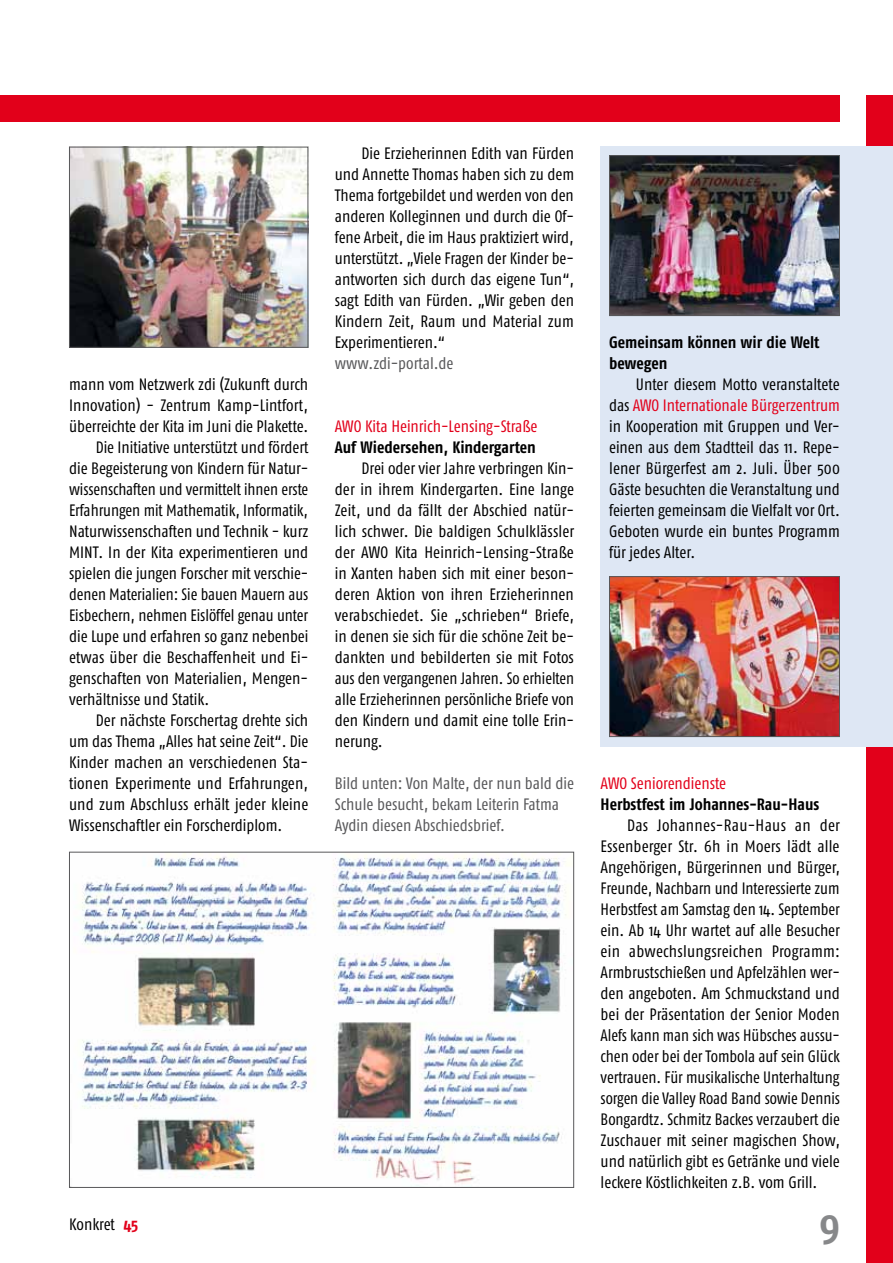
<style>
.page{position:relative;width:893px;height:1263px;background:#fff}
.page>*{position:absolute;margin:0;border:0;box-sizing:border-box;transform-origin:0 0}
.t1{font:700 42px "Fago Co";color:#87888a}
.t2{font:16.5px/21px "Fago Co";color:#000;text-align:justify}
.t3{font:16.5px/21px "Fago Co";color:#58585a}
.t4{font:700 16.5px/21px "Fago Co";color:#000}
.t5{font:16.5px "Fago Co";color:#000;scale:.96 1}
.t6{font:16.5px "Fago Co";color:#e2001a}
.s1{color:#e2001a}
.s2{font-weight:700;color:#e2001a}
</style>
<div class="page">
<div style="left:866px;top:96px;width:27px;height:1167px;background:#e2001a"></div>
<div style="left:601px;top:147px;width:292px;height:600px;background:#dee7f4"></div>
<div style="left:0;top:96px;width:840px;height:26px;background:#e2001a"></div>
<img style="left:80px;top:854px;width:490px;height:332px">
<img style="left:71px;top:149px;width:235px;height:197px">
<div style="left:69px;top:147px;width:239px;height:201px;border:1px solid #58585a"></div>
<img style="left:611px;top:157px;width:227px;height:157px">
<div style="left:609px;top:155px;width:231px;height:161px;border:1px solid #58585a"></div>
<img style="left:611px;top:578px;width:227px;height:157px">
<div style="left:609px;top:576px;width:231px;height:161px;border:1px solid #58585a"></div>
<p class="t2" style="left:69px;top:373px;width:241px">mann vom Netzwerk zdi (Zukunft durch</p>
<p class="t2" style="left:69px;top:394px;width:241px">Innovation) - Zentrum Kamp-Lintfort,</p>
<p class="t2" style="left:69px;top:415px;width:241px">überreichte der Kita im Juni die Plakette.</p>
<p class="t2" style="left:96px;top:436px;width:215px">Die Initiative unterstützt und fördert</p>
<p class="t2" style="left:69px;top:457px;width:241px">die Begeisterung von Kindern für Natur-</p>
<p class="t5" style="left:69px;top:480px;width:251px">wissenschaften und vermittelt ihnen erste</p>
<p class="t2" style="left:69px;top:499px;width:240px">Erfahrungen mit Mathematik, Informatik,</p>
<p class="t2" style="left:69px;top:520px;width:241px">Naturwissenschaften und Technik - kurz</p>
<p class="t2" style="left:69px;top:541px;width:241px">MINT. In der Kita experimentieren und</p>
<p class="t2" style="left:69px;top:562px;width:241px">spielen die jungen Forscher mit verschie-</p>
<p class="t5" style="left:69px;top:585px;width:251px">denen Materialien: Sie bauen Mauern aus</p>
<p class="t2" style="left:69px;top:604px;width:241px">Eisbechern, nehmen Eislöffel genau unter</p>
<p class="t2" style="left:69px;top:625px;width:241px">die Lupe und erfahren so ganz nebenbei</p>
<p class="t2" style="left:69px;top:646px;width:241px">etwas über die Beschaffenheit und Ei-</p>
<p class="t2" style="left:69px;top:667px;width:241px">genschaften von Materialien, Mengen-</p>
<p class="t2" style="left:69px;top:688px;width:142px">verhältnisse und Statik.</p>
<p class="t2" style="left:96px;top:709px;width:214px">Der nächste Forschertag drehte sich</p>
<p class="t2" style="left:69px;top:730px;width:241px">um das Thema „Alles hat seine Zeit“. Die</p>
<p class="t2" style="left:69px;top:751px;width:240px">Kinder machen an verschiedenen Sta-</p>
<p class="t2" style="left:69px;top:772px;width:240px">tionen Experimente und Erfahrungen,</p>
<p class="t2" style="left:69px;top:793px;width:241px">und zum Abschluss erhält jeder kleine</p>
<p class="t2" style="left:69px;top:814px;width:215px">Wissenschaftler ein Forscherdiplom.</p>
<p class="t2" style="left:335px;top:142px;width:241px;text-indent:27px">Die Erzieherinnen Edith van Fürden und Annette Thomas haben sich zu dem Thema fortgebildet und werden von den anderen Kolleginnen und durch die Of&shy;fene Arbeit, die im Haus praktiziert wird, unterstützt. „Viele Fragen der Kinder be&shy;antworten sich durch das eigene Tun“, sagt Edith van Fürden. „Wir geben den Kindern Zeit, Raum und Material zum Experimentieren.“</p>
<p class="t3" style="left:335px;top:352px;width:120px">www.zdi-portal.de</p>
<p class="t4" style="left:609px;top:331px;width:212px">Gemeinsam können wir die Welt bewegen</p>
<p class="t2" style="left:609px;top:373px;width:232px;text-align:left;text-indent:27px">Unter diesem Motto veranstaltete das <span class="s1">AWO Internationale Bürgerzentrum </span>in Kooperation mit Gruppen und Ver&shy;einen aus dem Stadtteil das 11. Repe&shy;lener Bürgerfest am 2. Juli. Über 500<br>Gäste besuchten die Veranstaltung und feierten gemeinsam die Vielfalt vor Ort.<br>Geboten wurde ein buntes Programm für jedes Alter.</p>
<p class="t6" style="left:335px;top:417px;width:204px">AWO Kita Heinrich-Lensing-Straße</p>
<p class="t4" style="left:335px;top:436px;width:202px">Auf Wiedersehen, Kindergarten</p>
<p class="t2" style="left:335px;top:457px;width:241px;text-indent:27px">Drei oder vier Jahre verbringen Kin&shy;der in ihrem Kindergarten. Eine lange Zeit, und da fällt der Abschied natür&shy;lich schwer. Die baldigen Schulklässler der AWO Kita Heinrich-Lensing-Straße in Xanten haben sich mit einer beson&shy;deren Aktion von ihren Erzieherinnen verabschiedet. Sie „schrieben“ Briefe, in denen sie sich für die schöne Zeit be&shy;dankten und bebilderten sie mit Fotos aus den vergangenen Jahren. So erhielten alle Erzieherinnen persönliche Briefe von den Kindern und damit eine tolle Erin&shy;nerung.</p>
<p class="t3" style="left:335px;top:772px;width:241px">Bild unten: Von Malte, der nun bald die<br>Schule besucht, bekam Leiterin Fatma<br>Aydin diesen Abschiedsbrief.</p>
<p class="t6" style="left:601px;top:774px;width:127px">AWO Seniorendienste</p>
<p class="t4" style="left:601px;top:793px;width:220px">Herbstfest im Johannes-Rau-Haus</p>
<p class="t2" style="left:601px;top:814px;width:241px;text-indent:27px">Das Johannes-Rau-Haus an der Essenberger Str. 6h in Moers lädt alle Angehörigen, Bürgerinnen und Bürger, Freunde, Nachbarn und Interessierte zum Herbstfest am Samstag den 14. September ein. Ab 14 Uhr wartet auf alle Besucher ein abwechslungsreichen Programm:<br>Armbrustschießen und Apfelzählen wer&shy;den angeboten. Am Schmuckstand und bei der Präsentation der Senior Moden Alefs kann man sich was Hübsches aussu&shy;chen oder bei der Tombola auf sein Glück vertrauen. Für musikalische Unterhaltung sorgen die Valley Road Band sowie Dennis Bongardtz. Schmitz Backes verzaubert die Zuschauer mit seiner magischen Show, und natürlich gibt es Getränke und viele leckere Köstlichkeiten z.B. vom Grill.</p>
<p class="t2" style="left:69px;top:1213px;width:71px">Konkret <span class="s2">45</span></p>
<h1 class="t1" style="left:819px;top:1200px;width:22px">9</h1>
</div>
